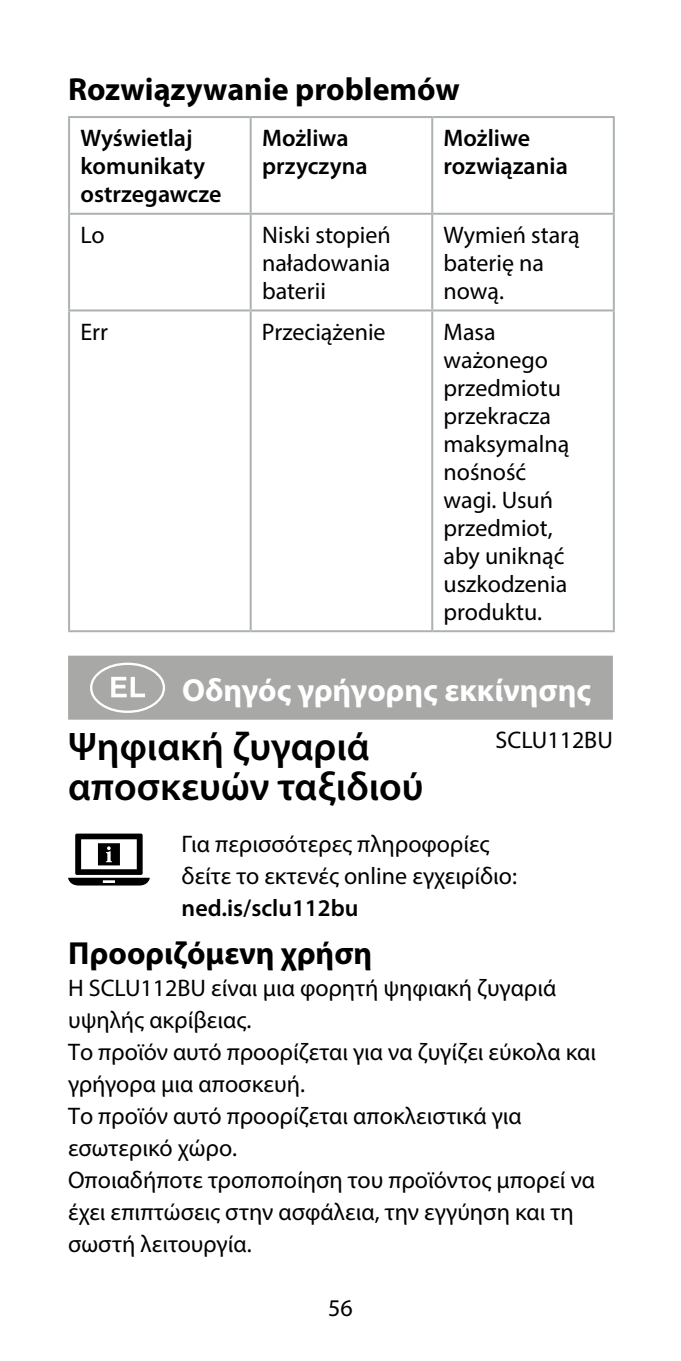
<style>
.page{position:relative;width:681px;height:1361px;background:#fff}
.page>*{position:absolute;margin:0;border:0;box-sizing:border-box;transform-origin:0 0}
.t1{font:72px "manualise countrycodes";color:#fff}
.t2{font:600 40px/40px "Myriad Pro";color:#000}
.t3{font:700 32px "Myriad Pro";color:#000}
.t4{font:700 32px "Myriad Pro";color:#fff}
.t5{font:24px/28px "Myriad Pro";color:#000}
.t6{font:600 24px/28px "Myriad Pro";color:#000}
</style>
<div class="page">
<div style="left:68px;top:655px;width:544px;height:64px;background:#a8a8a7"></div>
<hr style="left:68px;top:116px;width:182px;height:2px;background:#abb2b0">
<hr style="left:68px;top:118px;width:2px;height:95px;background:#abb2b0">
<hr style="left:250px;top:116px;width:182px;height:2px;background:#abb2b0">
<hr style="left:249px;top:118px;width:2px;height:95px;background:#abb2b0">
<hr style="left:432px;top:116px;width:182px;height:2px;background:#abb2b0">
<hr style="left:431px;top:118px;width:2px;height:95px;background:#abb2b0">
<hr style="left:612px;top:118px;width:2px;height:95px;background:#abb2b0">
<hr style="left:68px;top:213px;width:182px;height:2px;background:#abb2b0">
<hr style="left:68px;top:215px;width:2px;height:94px;background:#abb2b0">
<hr style="left:250px;top:213px;width:182px;height:2px;background:#abb2b0">
<hr style="left:249px;top:215px;width:2px;height:94px;background:#abb2b0">
<hr style="left:432px;top:213px;width:182px;height:2px;background:#abb2b0">
<hr style="left:431px;top:215px;width:2px;height:94px;background:#abb2b0">
<hr style="left:612px;top:215px;width:2px;height:94px;background:#abb2b0">
<hr style="left:68px;top:309px;width:182px;height:2px;background:#abb2b0">
<hr style="left:68px;top:311px;width:2px;height:319px;background:#abb2b0">
<hr style="left:250px;top:309px;width:182px;height:2px;background:#abb2b0">
<hr style="left:249px;top:311px;width:2px;height:319px;background:#abb2b0">
<hr style="left:432px;top:309px;width:182px;height:2px;background:#abb2b0">
<hr style="left:431px;top:311px;width:2px;height:319px;background:#abb2b0">
<hr style="left:612px;top:311px;width:2px;height:319px;background:#abb2b0">
<hr style="left:68px;top:630px;width:182px;height:2px;background:#abb2b0">
<hr style="left:250px;top:630px;width:182px;height:2px;background:#abb2b0">
<hr style="left:432px;top:630px;width:182px;height:2px;background:#abb2b0">
<svg style="left:68px;top:833px;width:82px;height:52px"></svg>
<h3 class="t3" style="left:68px;top:68px;width:393px">Rozwiązywanie problemów</h3>
<p class="t6" style="left:80px;top:124px;width:142px">Wyświetlaj komunikaty ostrzegawcze</p>
<p class="t6" style="left:262px;top:124px;width:107px">Możliwa przyczyna</p>
<p class="t6" style="left:443px;top:124px;width:126px">Możliwe rozwiązania</p>
<p class="t5" style="left:80px;top:221px;width:26px">Lo</p>
<p class="t5" style="left:262px;top:221px;width:130px;text-align:justify">Niski stopień naładowania baterii</p>
<p class="t5" style="left:443px;top:221px;width:137px">Wymień starą baterię na nową.</p>
<p class="t5" style="left:80px;top:317px;width:29px">Err</p>
<p class="t5" style="left:262px;top:317px;width:125px">Przeciążenie</p>
<p class="t5" style="left:443px;top:317px;width:127px">Masa ważonego przedmiotu przekracza maksymalną nośność wagi. Usuń przedmiot, aby uniknąć uszkodzenia produktu.</p>
<h1 class="t1" style="left:79px;top:646px;width:98px">x</h1>
<h3 class="t4" style="left:182px;top:669px;width:410px">Οδηγός γρήγορης εκκίνησης</h3>
<h2 class="t2" style="left:68px;top:725px;width:357px">Ψηφιακή ζυγαριά αποσκευών ταξιδιού</h2>
<p class="t5" style="left:495px;top:725px;width:119px">SCLU112BU</p>
<p class="t5" style="left:181px;top:827px;width:337px;line-height:32px">Για περισσότερες πληροφορίες δείτε το εκτενές online εγχειρίδιο:</p>
<p class="t6" style="left:181px;top:893px;width:178px">ned.is/sclu112bu</p>
<h3 class="t3" style="left:68px;top:932px;width:305px">Προοριζόμενη χρήση</h3>
<p class="t5" style="left:68px;top:972px;width:529px;line-height:32px">Η SCLU112BU είναι μια φορητή ψηφιακή ζυγαριά υψηλής ακρίβειας.<br>Το προϊόν αυτό προορίζεται για να ζυγίζει εύκολα και γρήγορα μια αποσκευή.<br>Το προϊόν αυτό προορίζεται αποκλειστικά για εσωτερικό χώρο.<br>Οποιαδήποτε τροποποίηση του προϊόντος μπορεί να έχει επιπτώσεις στην ασφάλεια, την εγγύηση και τη σωστή λειτουργία.</p>
<p class="t5" style="left:328px;top:1294px;width:26px">56</p>
</div>
